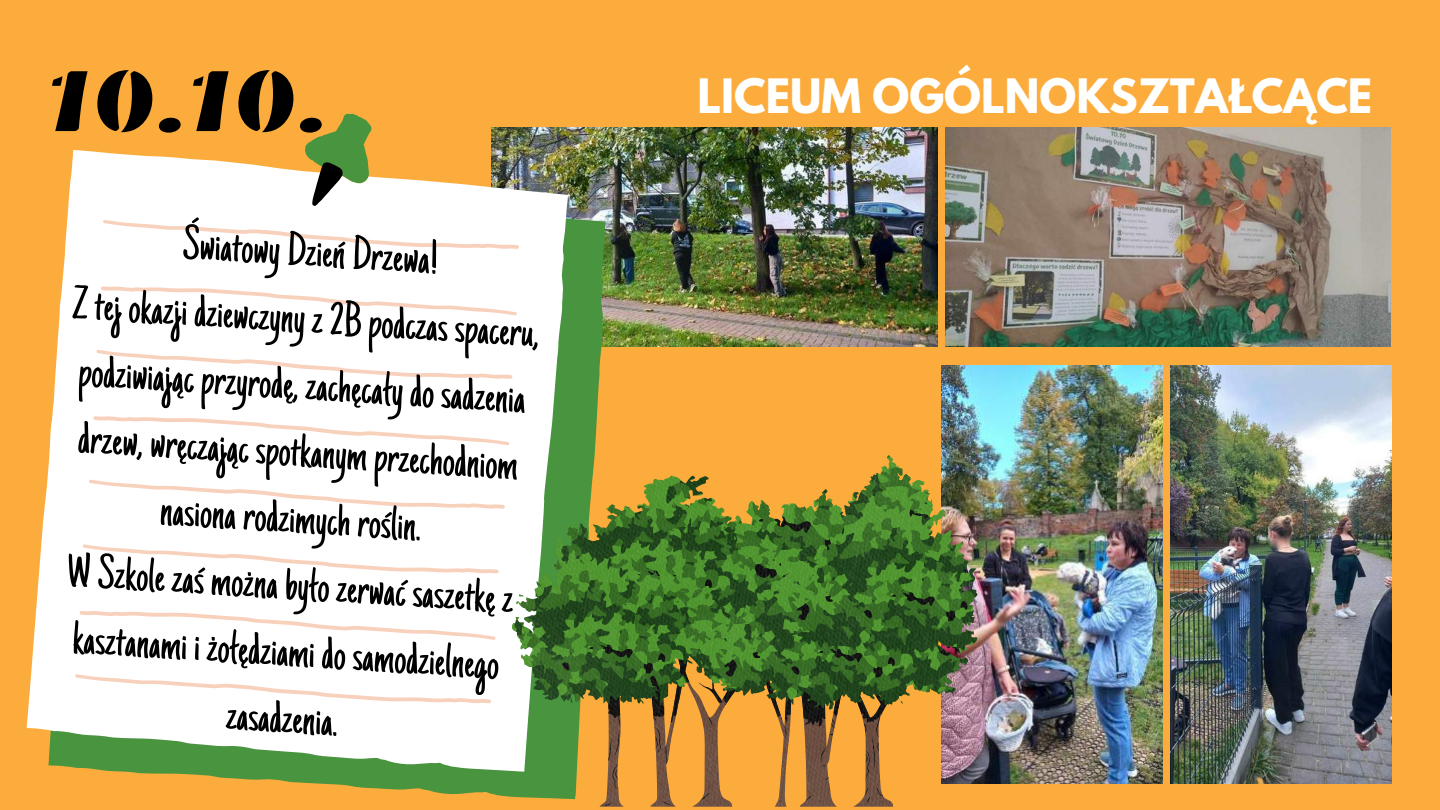
<style>
.page{position:relative;width:1440px;height:810px;background:#fcac3d}
.page>*{position:absolute;margin:0;border:0;box-sizing:border-box;transform-origin:0 0}
.t1{font:91.1px "Emblema One";color:#000}
.t2{font:48px/66.7px "Just Another Hand";color:#000;text-align:center}
.t3{font:700 42px "League Spartan";color:#fffffe}
</style>
<div class="page">
<img style="left:941px;top:365px;width:222px;height:419px">
<img style="left:1170px;top:365px;width:221px;height:419px">
<img style="left:654px;top:127px;width:284px;height:220px">
<img style="left:945px;top:127px;width:446px;height:220px">
<img style="left:324px;top:113px;width:330px;height:684px">
<svg style="left:26px;top:135px;width:568px;height:653px"></svg>
<svg style="left:47px;top:195px;width:500px;height:533px;background:#fefbf9"></svg>
<svg style="left:312px;top:161px;width:32px;height:48px;background:#808275"></svg>
<svg style="left:512px;top:455px;width:465px;height:352px"></svg>
<h1 class="t1" style="left:47px;top:47px;width:284px">10.10.</h1>
<p class="t3" style="left:698px;top:75px;width:676px">LICEUM OGÓLNOKSZTAŁCĄCE</p>
<p class="t2" style="left:78px;top:210px;width:468px;rotate:3deg">Światowy Dzień Drzewa!<br>Z tej okazji dziewczyny z 2B podczas spaceru, podziwiając przyrodę, zachęcały do sadzenia drzew, wręczając spotkanym przechodniom nasiona rodzimych roślin.<br>W Szkole zaś można było zerwać saszetkę z kasztanami i żołędziami do samodzielnego zasadzenia.</p>
</div>
